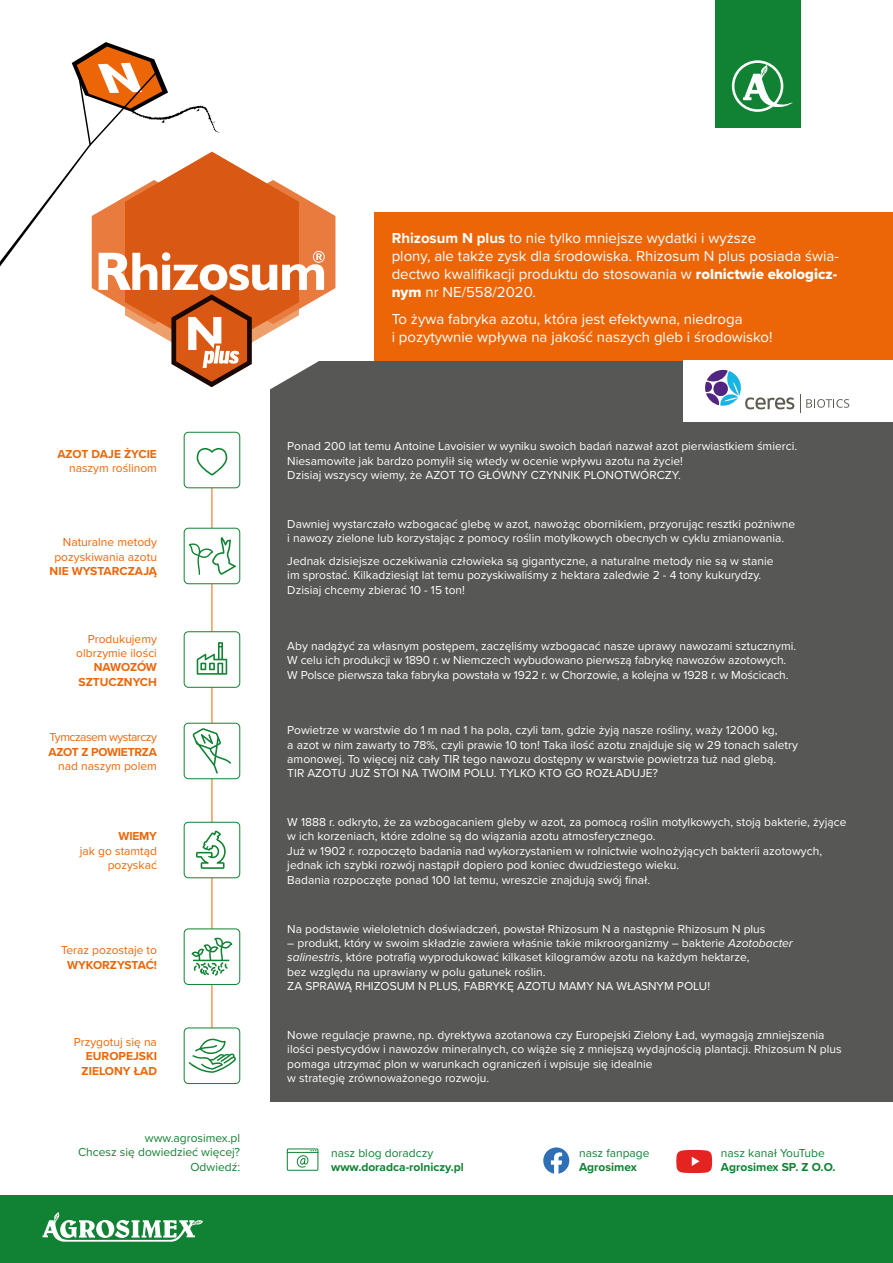
<style>
.page{position:relative;width:893px;height:1263px;background:#fff}
.page>*{position:absolute;margin:0;border:0;box-sizing:border-box;transform-origin:0 0}
.t1{font:15px/18px "Proxima Nova";color:#fff}
.Schemat_na_tylnej_st{font:12px/14.4px "Proxima Nova";color:#fff}
.Schemat_na_tylnej_st-2{font:12px/14.4px "Proxima Nova";color:#ec6608;text-align:right}
.Schemat_na_tylnej_st-3{font:700 12px/14.4px "Proxima Nova";color:#118233}
.Schemat_na_tylnej_st-4{font:12px/14.4px "Proxima Nova";color:#118233;text-align:right}
.Schemat_na_tylnej_st-5{font:12px/14.4px "Proxima Nova";letter-spacing:-.04em;color:#ec6608;text-align:right}
.Schemat_na_tylnej_st-6{font:700 12px/14.4px "Proxima Nova";color:#ec6608;text-align:right}
.s1{font-weight:700}
.s2{font-weight:400}
.s3{font-family:"Proxima Nova Extrabld"}
.s4{font-style:italic}
</style>
<div class="page">
<div style="left:0;top:1195px;width:893px;height:68px;background:#118233"></div>
<div style="left:375px;top:213px;width:518px;height:148px;background:#ec6608"></div>
<div style="left:270px;top:361px;width:623px;height:740px;background:#575756"></div>
<hr style="left:212px;top:480px;width:1px;height:548px;background:#ec6608">
<div style="left:683px;top:361px;width:210px;height:61px;background:#fff"></div>
<svg style="left:43px;top:1212px;width:160px;height:30px"></svg>
<div style="left:716px;top:0;width:85px;height:128px;background:#118233"></div>
<svg style="left:732px;top:60px;width:61px;height:52px"></svg>
<svg style="left:0;top:42px;width:335px;height:345px"></svg>
<div style="left:184px;top:432px;width:56px;height:56px;background:#fff;border-radius:4px"></div>
<div style="left:184px;top:432px;width:56px;height:56px;border:1px solid #118233;border-radius:4px"></div>
<div style="left:184px;top:528px;width:56px;height:56px;background:#fff;border-radius:4px"></div>
<div style="left:184px;top:528px;width:56px;height:56px;border:1px solid #118233;border-radius:4px"></div>
<div style="left:184px;top:632px;width:56px;height:55px;background:#fff;border-radius:4px"></div>
<div style="left:184px;top:631px;width:56px;height:57px;border:1px solid #118233;border-radius:4px"></div>
<div style="left:184px;top:723px;width:56px;height:56px;background:#fff;border-radius:4px"></div>
<div style="left:184px;top:723px;width:56px;height:56px;border:1px solid #118233;border-radius:4px"></div>
<div style="left:184px;top:822px;width:56px;height:56px;background:#fff;border-radius:4px"></div>
<div style="left:184px;top:822px;width:56px;height:56px;border:1px solid #118233;border-radius:4px"></div>
<div style="left:184px;top:929px;width:56px;height:55px;background:#fff;border-radius:4px"></div>
<div style="left:184px;top:928px;width:56px;height:57px;border:1px solid #118233;border-radius:4px"></div>
<div style="left:184px;top:1027px;width:56px;height:57px;border:1px solid #118233;border-radius:4px"></div>
<svg style="left:287px;top:1148px;width:32px;height:23px"></svg>
<svg style="left:676px;top:1150px;width:36px;height:23px"></svg>
<svg style="left:543px;top:1147px;width:26px;height:27px"></svg>
<svg style="left:189px;top:537px;width:47px;height:38px"></svg>
<svg style="left:197px;top:448px;width:30px;height:28px"></svg>
<svg style="left:197px;top:642px;width:30px;height:33px"></svg>
<svg style="left:192px;top:728px;width:39px;height:46px"></svg>
<svg style="left:196px;top:831px;width:30px;height:38px"></svg>
<svg style="left:191px;top:937px;width:41px;height:39px"></svg>
<svg style="left:800px;top:394px;width:49px;height:19px"></svg>
<svg style="left:705px;top:370px;width:89px;height:39px"></svg>
<svg style="left:189px;top:1038px;width:47px;height:35px"></svg>
<p class="Schemat_na_tylnej_st-2" style="left:57px;top:446px;width:101px"><span class="s1">AZOT DAJE ŻYCIE </span>naszym roślinom</p>
<p class="Schemat_na_tylnej_st-2" style="left:50px;top:535px;width:109px">Naturalne metody pozyskiwania azotu<br><span class="s1">NIE WYSTARCZAJĄ</span></p>
<p class="Schemat_na_tylnej_st-2" style="left:76px;top:631px;width:82px">Produkujemy olbrzymie ilości<br><span class="s1">NAWOZÓW<br>SZTUCZNYCH</span></p>
<p class="Schemat_na_tylnej_st-5" style="left:49px;top:730px;width:110px">Tymczasem wystarczy<br><span class="s1">AZOT Z POWIETRZA </span>nad naszym polem</p>
<p class="Schemat_na_tylnej_st-6" style="left:119px;top:829px;width:40px">WIEMY</p>
<p class="Schemat_na_tylnej_st-2" style="left:80px;top:843px;width:79px">jak go stamtąd pozyskać</p>
<p class="Schemat_na_tylnej_st-2" style="left:61px;top:942px;width:97px;text-align:center">Teraz pozostaje to<br><span class="s1">WYKORZYSTAĆ!</span></p>
<p class="Schemat_na_tylnej_st-6" style="left:74px;top:1034px;width:85px"><span class="s2">Przygotuj się na<br></span>EUROPEJSKI<br>ZIELONY ŁAD</p>
<p class="Schemat_na_tylnej_st-4" style="left:78px;top:1130px;width:163px">www.agrosimex.pl<br>Chcesz się dowiedzieć więcej?<br>Odwiedź:</p>
<p class="t1" style="left:392px;top:229px;width:449px"><span class="s1">Rhizosum N plus</span> to nie tylko mniejsze wydatki i wyższe<br>plony, ale także zysk dla środowiska. Rhizosum N plus posiada świa&shy;dectwo kwalifikacji produktu do stosowania w <span class="s3">rolnictwie ekologicz&shy;nym</span> nr NE/558/2020.</p>
<p class="t1" style="left:392px;top:309px;width:382px">To żywa fabryka azotu, która jest efektywna, niedroga<br>i pozytywnie wpływa na jakość naszych gleb i środowisko!</p>
<p class="Schemat_na_tylnej_st" style="left:287px;top:439px;width:511px">Ponad 200 lat temu Antoine Lavoisier w wyniku swoich badań nazwał azot pierwiastkiem śmierci.<br>Niesamowite jak bardzo pomylił się wtedy w ocenie wpływu azotu na życie!<br>Dzisiaj wszyscy wiemy, że AZOT TO GŁÓWNY CZYNNIK PLONOTWÓRCZY.</p>
<p class="Schemat_na_tylnej_st" style="left:287px;top:516px;width:509px">Dawniej wystarczało wzbogacać glebę w azot, nawożąc obornikiem, przyorując resztki pożniwne i nawozy zielone lub korzystając z pomocy roślin motylkowych obecnych w cyklu zmianowania.</p>
<p class="Schemat_na_tylnej_st" style="left:287px;top:553px;width:488px">Jednak dzisiejsze oczekiwania człowieka są gigantyczne, a naturalne metody nie są w stanie im sprostać. Kilkadziesiąt lat temu pozyskiwaliśmy z hektara zaledwie 2 - 4 tony kukurydzy.<br>Dzisiaj chcemy zbierać 10 - 15 ton!</p>
<p class="Schemat_na_tylnej_st" style="left:287px;top:638px;width:510px">Aby nadążyć za własnym postępem, zaczęliśmy wzbogacać nasze uprawy nawozami sztucznymi.<br>W celu ich produkcji w 1890 r. w Niemczech wybudowano pierwszą fabrykę nawozów azotowych.<br>W Polsce pierwsza taka fabryka powstała w 1922 r. w Chorzowie, a kolejna w 1928 r. w Mościcach.</p>
<p class="Schemat_na_tylnej_st" style="left:287px;top:722px;width:512px">Powietrze w warstwie do 1 m nad 1 ha pola, czyli tam, gdzie żyją nasze rośliny, waży 12000 kg,<br>a azot w nim zawarty to 78%, czyli prawie 10 ton! Taka ilość azotu znajduje się w 29 tonach saletry amonowej. To więcej niż cały TIR tego nawozu dostępny w warstwie powietrza tuż nad glebą.<br>TIR AZOTU JUŻ STOI NA TWOIM POLU. TYLKO KTO GO ROZŁADUJE?</p>
<p class="Schemat_na_tylnej_st" style="left:287px;top:814px;width:561px">W 1888 r. odkryto, że za wzbogacaniem gleby w azot, za pomocą roślin motylkowych, stoją bakterie, żyjące w ich korzeniach, które zdolne są do wiązania azotu atmosferycznego.<br>Już w 1902 r. rozpoczęto badania nad wykorzystaniem w rolnictwie wolnożyjących bakterii azotowych, jednak ich szybki rozwój nastąpił dopiero pod koniec dwudziestego wieku.<br>Badania rozpoczęte ponad 100 lat temu, wreszcie znajdują swój finał.</p>
<p class="Schemat_na_tylnej_st" style="left:287px;top:921px;width:480px">Na podstawie wieloletnich doświadczeń, powstał Rhizosum N a następnie Rhizosum N plus</p>
<p class="Schemat_na_tylnej_st" style="left:287px;top:935px;width:507px">– produkt, który w swoim składzie zawiera właśnie takie mikroorganizmy – bakterie <span class="s4">Azotobacter salinestris</span>, które potrafią wyprodukować kilkaset kilogramów azotu na każdym hektarze,<br>bez względu na uprawiany w polu gatunek roślin.<br>ZA SPRAWĄ RHIZOSUM N PLUS, FABRYKĘ AZOTU MAMY NA WŁASNYM POLU!</p>
<p class="Schemat_na_tylnej_st" style="left:287px;top:1027px;width:556px">Nowe regulacje prawne, np. dyrektywa azotanowa czy Europejski Zielony Ład, wymagają zmniejszenia ilości pestycydów i nawozów mineralnych, co wiąże się z mniejszą wydajnością plantacji. Rhizosum N plus pomaga utrzymać plon w warunkach ograniczeń i wpisuje się idealnie<br>w strategię zrównoważonego rozwoju.</p>
<p class="Schemat_na_tylnej_st-3" style="left:331px;top:1145px;width:134px"><span class="s2">nasz blog doradczy </span>www.doradca-rolniczy.pl</p>
<p class="Schemat_na_tylnej_st-4" style="left:579px;top:1145px;width:72px;text-align:left">nasz fanpage<br><span class="s1">Agrosimex</span></p>
<p class="Schemat_na_tylnej_st-3" style="left:721px;top:1145px;width:116px"><span class="s2">nasz kanał YouTube<br></span>Agrosimex SP. Z O.O.</p>
</div>
